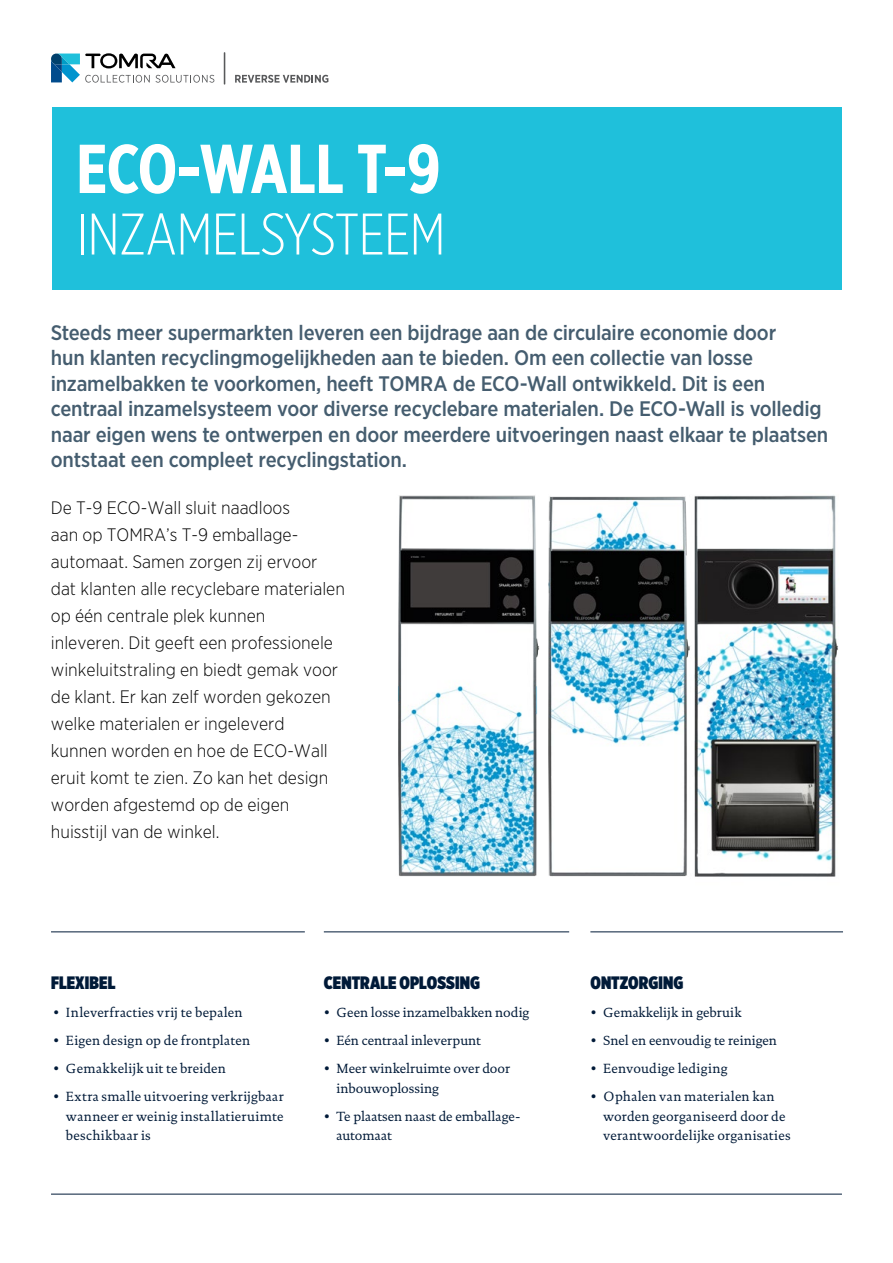
<style>
.page{position:relative;width:893px;height:1263px;background:#fff}
.page>*{position:absolute;margin:0;border:0;box-sizing:border-box;transform-origin:0 0}
.t1{font:700 69px "Gotham X Narrow";letter-spacing:-.015em;color:#fff}
.t2{font:300 58.5px "Gotham X Narrow";letter-spacing:-.01em;color:#fff}
.t3{font:500 21px/25.5px "Gotham Narrow";letter-spacing:-.01em;color:#455d6f}
.t4{font:300 18px/27px "Gotham Narrow";color:#000}
.t5{font:900 18px "Gotham X Narrow";letter-spacing:.005em;color:#001a38}
.t6{font:13.5px/19.5px "DTL Documenta ST";letter-spacing:.005em;color:#001a38}
</style>
<div class="page">
<div style="left:52px;top:107px;width:790px;height:183px;background:#1fc0db"></div>
<svg style="left:51px;top:53px;width:163px;height:30px"></svg>
<hr style="left:224px;top:52px;width:1px;height:33px;background:#58595b">
<svg style="left:235px;top:75px;width:93px;height:8px"></svg>
<hr style="left:51px;top:932px;width:254px;height:1px;background:#001a38">
<hr style="left:324px;top:932px;width:245px;height:1px;background:#001a38">
<hr style="left:590px;top:932px;width:253px;height:1px;background:#001a38">
<hr style="left:51px;top:1194px;width:791px;height:1px;background:#001a38">
<img style="left:698px;top:495px;width:141px;height:382px">
<img style="left:548px;top:496px;width:150px;height:381px">
<img style="left:398px;top:495px;width:142px;height:382px">
<h1 class="t1" style="left:76px;top:126px;width:366px">ECO-WALL T-9</h1>
<h2 class="t2" style="left:76px;top:200px;width:371px">INZAMELSYSTEEM</h2>
<p class="t3" style="left:51px;top:320px;width:779px">Steeds meer supermarkten leveren een bijdrage aan de circulaire economie door<br>hun klanten recyclingmogelijkheden aan te bieden. Om een collectie van losse inzamelbakken te voorkomen, heeft TOMRA de ECO-Wall ontwikkeld. Dit is een centraal inzamelsysteem voor diverse recyclebare materialen. De ECO-Wall is volledig naar eigen wens te ontwerpen en door meerdere uitvoeringen naast elkaar te plaatsen ontstaat een compleet recyclingstation.</p>
<p class="t4" style="left:51px;top:494px;width:296px">De T-9 ECO-Wall sluit naadloos<br>aan op TOMRA’s T-9 emballage&shy;automaat. Samen zorgen zij ervoor dat klanten alle recyclebare materialen op één centrale plek kunnen<br>inleveren. Dit geeft een professionele winkeluitstraling en biedt gemak voor de klant. Er kan zelf worden gekozen welke materialen er ingeleverd kunnen worden en hoe de ECO-Wall eruit komt te zien. Zo kan het design worden afgestemd op de eigen huisstijl van de winkel.</p>
<h3 class="t5" style="left:51px;top:971px;width:66px">FLEXIBEL</h3>
<h3 class="t5" style="left:324px;top:971px;width:158px">CENTRALE OPLOSSING</h3>
<h3 class="t5" style="left:590px;top:971px;width:95px">ONTZORGING</h3>
<p class="t6" style="left:590px;top:1003px;width:153px">• Gemakkelijk in gebruik</p>
<p class="t6" style="left:590px;top:1031px;width:188px">• Snel en eenvoudig te reinigen</p>
<p class="t6" style="left:590px;top:1059px;width:139px">• Eenvoudige lediging</p>
<p class="t6" style="left:603px;top:1087px;width:189px;text-indent:-13px">• Ophalen van materialen kan worden georganiseerd door de verantwoordelijke organisaties</p>
<p class="t6" style="left:53px;top:1003px;width:191px">• Inleverfracties vrij te bepalen</p>
<p class="t6" style="left:53px;top:1031px;width:198px">• Eigen design op de frontplaten</p>
<p class="t6" style="left:53px;top:1059px;width:174px">• Gemakkelijk uit te breiden</p>
<p class="t6" style="left:66px;top:1087px;width:219px;text-align:justify;text-indent:-13px">• Extra smalle uitvoering verkrijgbaar wanneer er weinig installatieruimte beschikbaar is</p>
<p class="t6" style="left:324px;top:1003px;width:207px">• Geen losse inzamelbakken nodig</p>
<p class="t6" style="left:324px;top:1031px;width:158px">• Eén centraal inleverpunt</p>
<p class="t6" style="left:337px;top:1059px;width:175px;text-indent:-13px">• Meer winkelruimte over door inbouwoplossing</p>
<p class="t6" style="left:337px;top:1106px;width:186px;text-indent:-13px">• Te plaatsen naast de emballage&shy;automaat</p>
</div>
